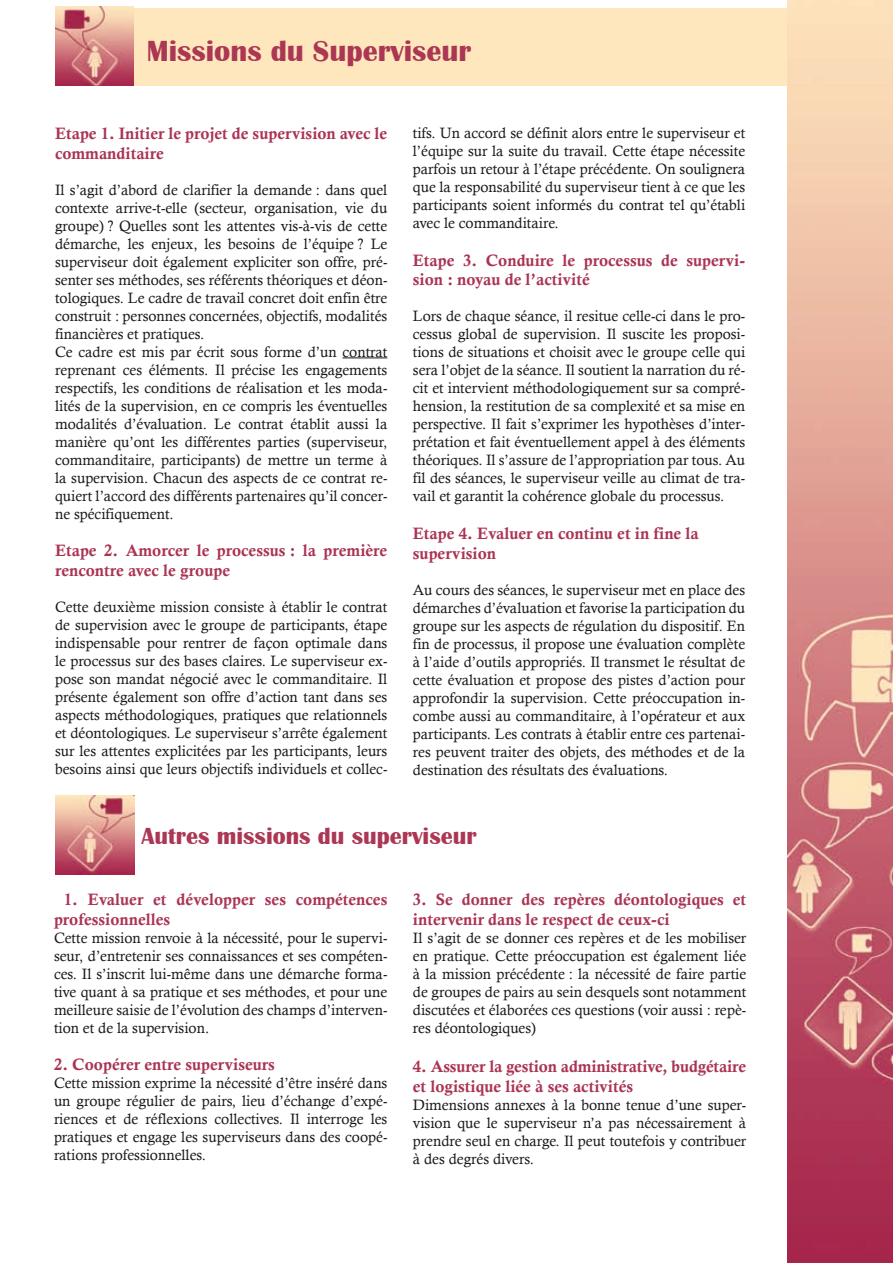
<style>
.page{position:relative;width:893px;height:1263px;background:#fff}
.page>*{position:absolute;margin:0;border:0;box-sizing:border-box;transform-origin:0 0}
.t1{font:700 30px "Britannic";color:#ab3754}
.t2{font:700 24px "Britannic";color:#ab3754}
.t3{font:16.5px/19.8px "Calis MT Bol";color:#aa3453}
.t4{font:15px/18px "Calisto";color:#1a171c;text-align:justify}
</style>
<div class="page">
<div style="left:55px;top:8px;width:838px;height:78px;background:#ffe7bd"></div>
<hr style="left:343px;top:357px;width:44px;height:1px;background:#1a171c">
<img style="left:788px;top:0;width:105px;height:1263px">
<img style="left:55px;top:7px;width:79px;height:79px">
<img style="left:55px;top:795px;width:79px;height:79px">
<h1 class="t1" style="left:147px;top:35px;width:326px">Missions du Superviseur</h1>
<p class="t3" style="left:55px;top:123px;width:334px">Etape 1. Initier le projet de supervision avec le commanditaire</p>
<p class="t4" style="left:55px;top:180px;width:334px;text-align:left">Il s’agit d’abord de clarifier la demande : dans quel contexte arrive-t-elle (secteur, organisation, vie du groupe) ? Quelles sont les attentes vis-à-vis de cette démarche, les enjeux, les besoins de l’équipe ? Le superviseur doit également expliciter son offre, pré&shy;senter ses méthodes, ses référents théoriques et déon&shy;tologiques. Le cadre de travail concret doit enfin être construit : personnes concernées, objectifs, modalités financières et pratiques.<br>Ce cadre est mis par écrit sous forme d’un contrat reprenant ces éléments. Il précise les engagements respectifs, les conditions de réalisation et les moda&shy;lités de la supervision, en ce compris les éventuelles modalités d’évaluation. Le contrat établit aussi la manière qu’ont les différentes parties (superviseur, commanditaire, participants) de mettre un terme à la supervision. Chacun des aspects de ce contrat re&shy;quiert l’accord des différents partenaires qu’il concer&shy;ne spécifiquement.</p>
<p class="t3" style="left:55px;top:541px;width:334px">Etape 2. Amorcer le processus : la première rencontre avec le groupe</p>
<p class="t4" style="left:55px;top:598px;width:334px">Cette deuxième mission consiste à établir le contrat de supervision avec le groupe de participants, étape indispensable pour rentrer de façon optimale dans le processus sur des bases claires. Le superviseur ex&shy;pose son mandat négocié avec le commanditaire. Il présente également son offre d’action tant dans ses aspects méthodologiques, pratiques que relationnels et déontologiques. Le superviseur s’arrête également sur les attentes explicitées par les participants, leurs besoins ainsi que leurs objectifs individuels et collec-</p>
<p class="t4" style="left:413px;top:123px;width:334px">tifs. Un accord se définit alors entre le superviseur et l’équipe sur la suite du travail. Cette étape nécessite parfois un retour à l’étape précédente. On soulignera que la responsabilité du superviseur tient à ce que les participants soient informés du contrat tel qu’établi avec le commanditaire.</p>
<p class="t3" style="left:413px;top:250px;width:334px">Etape 3. Conduire le processus de supervi&shy;sion : noyau de l’activité</p>
<p class="t4" style="left:413px;top:307px;width:334px">Lors de chaque séance, il resitue celle-ci dans le pro&shy;cessus global de supervision. Il suscite les proposi&shy;tions de situations et choisit avec le groupe celle qui sera l’objet de la séance. Il soutient la narration du ré&shy;cit et intervient méthodologiquement sur sa compré&shy;hension, la restitution de sa complexité et sa mise en perspective. Il fait s’exprimer les hypothèses d’inter&shy;prétation et fait éventuellement appel à des éléments théoriques. Il s’assure de l’appropriation par tous. Au fil des séances, le superviseur veille au climat de tra&shy;vail et garantit la cohérence globale du processus.</p>
<p class="t3" style="left:413px;top:524px;width:287px">Etape 4. Evaluer en continu et in fine la supervision</p>
<p class="t4" style="left:413px;top:581px;width:334px">Au cours des séances, le superviseur met en place des démarches d’évaluation et favorise la participation du groupe sur les aspects de régulation du dispositif. En fin de processus, il propose une évaluation complète à l’aide d’outils appropriés. Il transmet le résultat de cette évaluation et propose des pistes d’action pour approfondir la supervision. Cette préoccupation in&shy;combe aussi au commanditaire, à l’opérateur et aux participants. Les contrats à établir entre ces partenai&shy;res peuvent traiter des objets, des méthodes et de la destination des résultats des évaluations.</p>
<h2 class="t2" style="left:141px;top:823px;width:337px">Autres missions du superviseur</h2>
<p class="t3" style="left:54px;top:889px;width:335px;text-indent:10px">1. Evaluer et développer ses compétences professionnelles</p>
<p class="t4" style="left:54px;top:928px;width:335px">Cette mission renvoie à la nécessité, pour le supervi&shy;seur, d’entretenir ses connaissances et ses compéten&shy;ces. Il s’inscrit lui-même dans une démarche forma&shy;tive quant à sa pratique et ses méthodes, et pour une meilleure saisie de l’évolution des champs d’interven&shy;tion et de la supervision.</p>
<p class="t3" style="left:54px;top:1055px;width:222px">2. Coopérer entre superviseurs</p>
<p class="t4" style="left:54px;top:1074px;width:335px">Cette mission exprime la nécessité d’être inséré dans un groupe régulier de pairs, lieu d’échange d’expé&shy;riences et de réflexions collectives. Il interroge les pratiques et engage les superviseurs dans des coopé&shy;rations professionnelles.</p>
<p class="t3" style="left:413px;top:889px;width:335px">3. Se donner des repères déontologiques et intervenir dans le respect de ceux-ci</p>
<p class="t4" style="left:413px;top:928px;width:335px">Il s’agit de se donner ces repères et de les mobiliser en pratique. Cette préoccupation est également liée à la mission précédente : la nécessité de faire partie de groupes de pairs au sein desquels sont notamment discutées et élaborées ces questions (voir aussi : repè&shy;res déontologiques)</p>
<p class="t3" style="left:413px;top:1057px;width:335px">4. Assurer la gestion administrative, budgétaire et logistique liée à ses activités</p>
<p class="t4" style="left:413px;top:1096px;width:335px">Dimensions annexes à la bonne tenue d’une super&shy;vision que le superviseur n’a pas nécessairement à prendre seul en charge. Il peut toutefois y contribuer à des degrés divers.</p>
</div>
